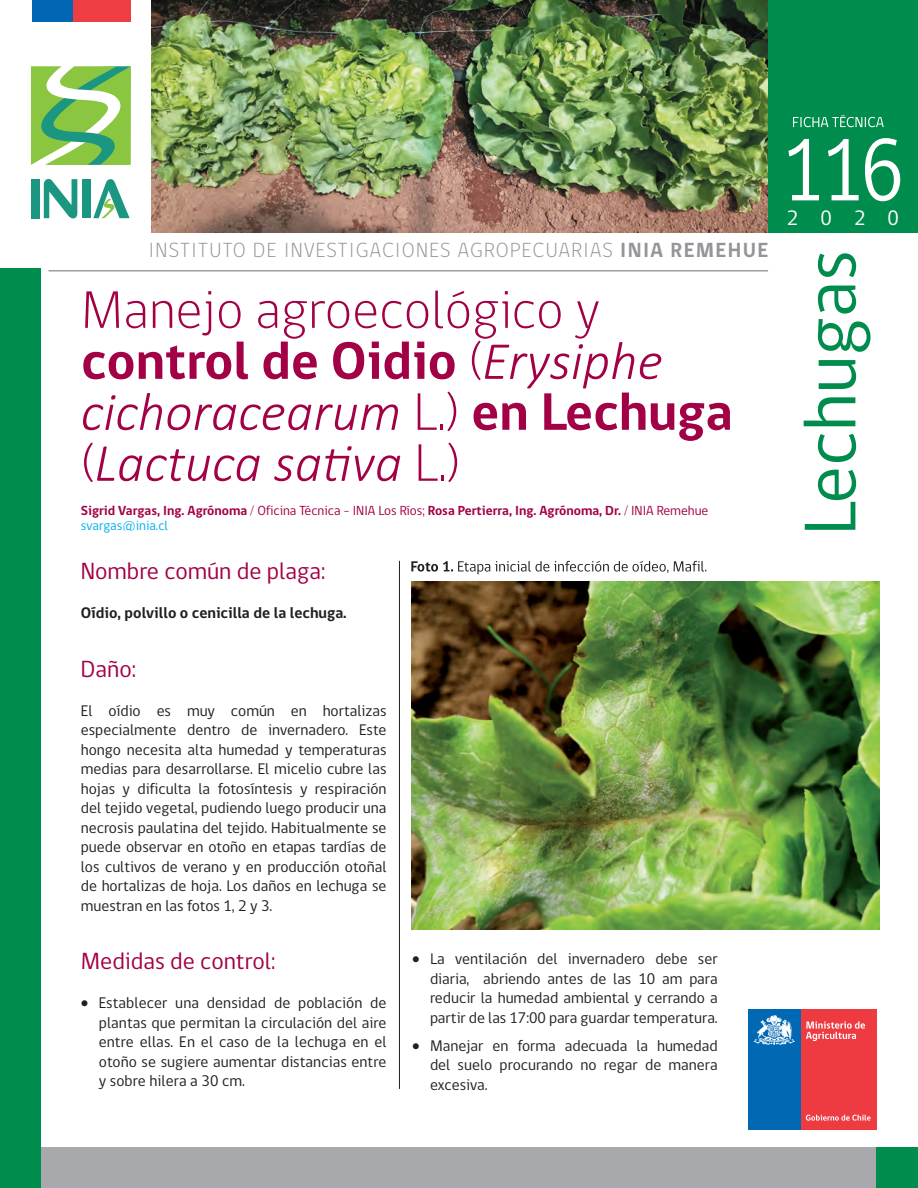
<style>
.page{position:relative;width:918px;height:1188px;background:#fff}
.page>*{position:absolute;margin:0;border:0;box-sizing:border-box;transform-origin:0 0}
.t1{font:90.3px "gob CL";color:#fff;scale:.9 1}
.t2{font:75px "gob CL";color:#008c4c}
.Heading_2{font:italic 300 54px/51px "Calibri";color:#a30146}
.Annotation_text{font:24px "gob CL";color:#a30146}
.t3{font:21.3px "gob CL";color:#fff}
.t4{font:300 21px "gob CL";letter-spacing:.065em;color:#939598}
.TEXTO_01{font:15.75px/19.5px "gob CL";color:#231f20;text-align:justify}
.TEXTO_01-2{font:15.75px/19.5px "gob CL";color:#222;text-align:justify}
.Annotation_text-2{font:700 15.75px "gob CL";color:#231f20}
.t5{font:700 13.5px "gob CL";color:#a30146}
.t6{font:13.5px "gob CL";color:#00aeef}
.s1{font-weight:700}
.s2{font-family:"gob CL";font-style:normal}
.s3{font-family:"gob CL";font-weight:700;font-style:normal}
.s4{font-weight:400}
.s5{color:#231f20}
</style>
<div class="page">
<div style="left:748px;top:1009px;width:53px;height:121px;background:#0168b3"></div>
<div style="left:801px;top:1009px;width:76px;height:121px;background:#ee3a41"></div>
<svg style="left:754px;top:1015px;width:41px;height:30px"></svg>
<svg style="left:806px;top:1021px;width:59px;height:20px"></svg>
<svg style="left:806px;top:1115px;width:65px;height:6px"></svg>
<div style="left:768px;top:0;width:150px;height:233px;background:#008c4c"></div>
<div style="left:876px;top:1148px;width:42px;height:40px;background:#008c4c"></div>
<div style="left:0;top:1148px;width:876px;height:40px;background:#a8a9ad"></div>
<div style="left:0;top:268px;width:41px;height:920px;background:#008c4c"></div>
<img style="left:151px;top:0;width:617px;height:233px">
<svg style="left:44px;top:179px;width:33px;height:39px"></svg>
<div style="left:31px;top:179px;width:9px;height:39px;background:#1b9781"></div>
<div style="left:82px;top:179px;width:9px;height:39px;background:#1b9781"></div>
<svg style="left:93px;top:179px;width:37px;height:39px"></svg>
<svg style="left:31px;top:66px;width:100px;height:99px"></svg>
<div style="left:72px;top:0;width:59px;height:21px;background:#ee3d43"></div>
<div style="left:32px;top:0;width:40px;height:21px;background:#0166b3"></div>
<hr style="left:48px;top:270px;width:720px;height:1px;background:#6c6d70">
<svg style="left:793px;top:115px;width:91px;height:12px"></svg>
<img style="left:411px;top:582px;width:469px;height:347px">
<svg style="left:411px;top:561px;width:295px;height:13px"></svg>
<hr style="left:399px;top:561px;width:1px;height:528px;background:#231f20">
<p class="t4" style="left:149px;top:236px;width:621px">INSTITUTO DE INVESTIGACIONES AGROPECUARIAS <span class="s1">INIA REMEHUE</span></p>
<p class="Heading_2" style="left:81px;top:284px;width:654px"><span class="s2">Manejo agroecológico y </span><span class="s3">control de Oidio</span> <span class="s2">(</span>Erysiphe cichoracearum <span class="s2">L.)</span> <span class="s3">en Lechuga </span><span class="s2">(</span>Lactuca sativa <span class="s2">L.)</span></p>
<p class="t5" style="left:81px;top:501px;width:629px">Sigrid Vargas, Ing. Agrónoma <span class="s4">/ Oficina Técnica - INIA Los Ríos;</span> Rosa Pertierra, Ing. Agrónoma, Dr. <span class="s4">/ INIA Remehue</span></p>
<p class="t6" style="left:81px;top:516px;width:89px">svargas@inia.cl</p>
<p class="Annotation_text" style="left:81px;top:555px;width:246px">Nombre común de plaga:</p>
<p class="Annotation_text-2" style="left:81px;top:602px;width:267px">Oídio, polvillo o cenicilla de la lechuga.</p>
<p class="Annotation_text" style="left:81px;top:652px;width:57px">Daño:</p>
<p class="TEXTO_01" style="left:81px;top:701px;width:307px">El oídio es muy común en hortalizas especialmente dentro de invernadero. Este hongo necesita alta humedad y temperaturas medias para desarrollarse. El micelio cubre las hojas y dificulta la fotosíntesis y respiración del tejido vegetal, pudiendo luego producir una necrosis paulatina del tejido. Habitualmente se puede observar en otoño en etapas tardías de los cultivos de verano y en producción otoñal de hortalizas de hoja. Los daños en lechuga se muestran en las fotos 1, 2 y 3.</p>
<p class="Annotation_text" style="left:81px;top:945px;width:196px">Medidas de control:</p>
<p class="TEXTO_01" style="left:99px;top:994px;width:289px;text-indent:-18px">• Establecer una densidad de población de plantas que permitan la circulación del aire entre ellas. En el caso de la lechuga en el otoño se sugiere aumentar distancias entre y sobre hilera a 30 cm.</p>
<p class="TEXTO_01-2" style="left:430px;top:950px;width:289px;text-indent:-18px"><span class="s5">•</span> La ventilación del invernadero debe ser diaria, abriendo antes de las 10 am para reducir la humedad ambiental y cerrando a partir de las 17:00 para guardar temperatura.</p>
<p class="TEXTO_01-2" style="left:430px;top:1036px;width:289px;text-indent:-18px"><span class="s5">•</span> Manejar en forma adecuada la humedad del suelo procurando no regar de manera excesiva.</p>
<p class="t1" style="left:782px;top:109px;width:138px">116</p>
<p class="t3" style="left:787px;top:204px;width:114px">2 0 2 0</p>
<p class="t2" style="left:779px;top:536px;width:287px;rotate:-90deg">Lechugas</p>
</div>
